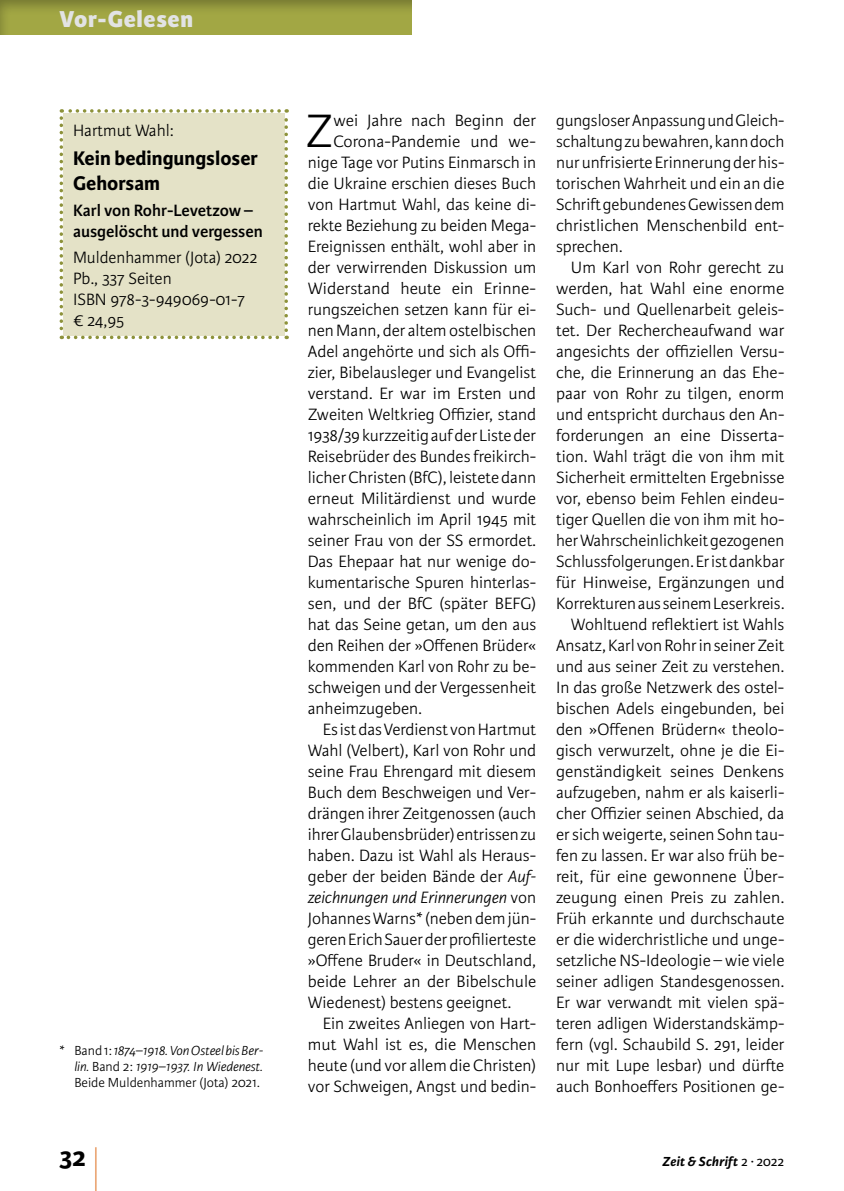
<style>
.page{position:relative;width:844px;height:1191px;background:#fff}
.page>*{position:absolute;margin:0;border:0;box-sizing:border-box;transform-origin:0 0}
.t1{font:300 59.5px "Karmina Sans Basic";color:#df7427;scale:.29 1}
.t2{font:300 49.88px "Karmina Sans Basic";color:#000}
.t3{font:700 28px "Karmina Sans Basic";color:#000}
.t4{font:800 24.5px "Karmina Sans Basic";letter-spacing:.025em;color:#e2e3e4}
.t5{font:700 21px/24.5px "Karmina Sans Basic";color:#000}
.t6{font:300 17.5px/21px "Karmina Sans Basic";color:#000}
.t7{font:600 17.5px/21px "Karmina Sans Basic";color:#000}
.t8{font:italic 300 17.5px "Karmina Sans Basic";color:#000}
.t9{font:italic 300 14px/16.1px "Karmina Sans Basic";letter-spacing:-.005em;color:#000;text-align:justify}
.t10{font:italic 700 14px "Karmina Sans Basic";letter-spacing:.015em;color:#000}
.s1{font-style:normal}
.s2{font-style:italic}
.s3{font-weight:400;font-style:normal}
</style>
<div class="page">
<div style="left:0;top:0;width:413px;height:35px;background:#000;opacity:.3"></div>
<div style="left:60px;top:109px;width:228px;height:230px;background:#e4e2c7"></div>
<h3 class="t4" style="left:60px;top:4px;width:135px">Vor-Gelesen</h3>
<p class="t6" style="left:73px;top:120px;width:102px">Hartmut Wahl:</p>
<p class="t5" style="left:73px;top:146px;width:186px">Kein bedingungsloser<br>Gehorsam</p>
<p class="t7" style="left:73px;top:200px;width:191px">Karl von Rohr-Levetzow – ausgelöscht und vergessen</p>
<p class="t6" style="left:73px;top:247px;width:186px">Muldenhammer (Jota) 2022<br>Pb., 337 Seiten<br>ISBN 978-3-949069-01-7 € 24,95</p>
<p class="t9" style="left:74px;top:1042px;width:190px;text-indent:-15px"><span class="s1">* Band 1:</span> 1874–1918. Von Osteel bis Ber&shy;lin. <span class="s1">Band 2:</span> 1919–1937. In Wiedenest.<br><span class="s1">Beide Muldenhammer (Jota) 2021.</span></p>
<h2 class="t2" style="left:305px;top:104px;width:30px">Z</h2>
<p class="t6" style="left:333px;top:110px;width:204px">wei Jahre nach Beginn der</p>
<p class="t6" style="left:333px;top:131px;width:204px">Corona-Pandemie und we-</p>
<p class="t6" style="left:308px;top:152px;width:230px">nige Tage vor Putins Einmarsch in</p>
<p class="t6" style="left:308px;top:173px;width:230px">die Ukraine erschien dieses Buch</p>
<p class="t6" style="left:308px;top:194px;width:230px">von Hartmut Wahl, das keine di-</p>
<p class="t6" style="left:308px;top:215px;width:230px">rekte Beziehung zu beiden Mega-</p>
<p class="t6" style="left:308px;top:236px;width:230px">Ereignissen enthält, wohl aber in</p>
<p class="t6" style="left:308px;top:257px;width:230px">der verwirrenden Diskussion um</p>
<p class="t6" style="left:308px;top:278px;width:230px">Widerstand heute ein Erinne-</p>
<p class="t6" style="left:308px;top:299px;width:230px">rungszeichen setzen kann für ei-</p>
<p class="t6" style="left:308px;top:320px;width:230px">nen Mann, der altem ostelbischen</p>
<p class="t6" style="left:308px;top:341px;width:230px">Adel angehörte und sich als Offi-</p>
<p class="t6" style="left:308px;top:362px;width:230px">zier, Bibelausleger und Evangelist</p>
<p class="t6" style="left:308px;top:383px;width:230px">verstand. Er war im Ersten und</p>
<p class="t6" style="left:308px;top:404px;width:230px">Zweiten Weltkrieg Offizier, stand</p>
<p class="t6" style="left:308px;top:425px;width:230px">1938/39 kurzzeitig auf der Liste der</p>
<p class="t6" style="left:308px;top:446px;width:230px">Reisebrüder des Bundes freikirch-</p>
<p class="t6" style="left:308px;top:467px;width:230px">licher Christen (BfC), leistete dann</p>
<p class="t6" style="left:308px;top:488px;width:230px">erneut Militärdienst und wurde</p>
<p class="t6" style="left:308px;top:509px;width:230px">wahrscheinlich im April 1945 mit</p>
<p class="t6" style="left:308px;top:530px;width:230px">seiner Frau von der SS ermordet.</p>
<p class="t6" style="left:308px;top:551px;width:230px">Das Ehepaar hat nur wenige do-</p>
<p class="t6" style="left:308px;top:572px;width:230px">kumentarische Spuren hinterlas-</p>
<p class="t6" style="left:308px;top:593px;width:230px">sen, und der BfC (später BEFG)</p>
<p class="t6" style="left:308px;top:614px;width:230px">hat das Seine getan, um den aus</p>
<p class="t6" style="left:308px;top:635px;width:230px">den Reihen der »Offenen Brüder«</p>
<p class="t6" style="left:308px;top:656px;width:230px">kommenden Karl von Rohr zu be-</p>
<p class="t6" style="left:308px;top:677px;width:230px">schweigen und der Vergessenheit</p>
<p class="t6" style="left:308px;top:698px;width:116px">anheimzugeben.</p>
<p class="t6" style="left:322px;top:719px;width:215px">Es ist das Verdienst von Hartmut</p>
<p class="t6" style="left:308px;top:740px;width:230px">Wahl (Velbert), Karl von Rohr und</p>
<p class="t6" style="left:308px;top:761px;width:230px">seine Frau Ehrengard mit diesem</p>
<p class="t6" style="left:308px;top:782px;width:230px">Buch dem Beschweigen und Ver-</p>
<p class="t6" style="left:308px;top:803px;width:230px">drängen ihrer Zeitgenossen (auch</p>
<p class="t6" style="left:308px;top:824px;width:230px">ihrer Glaubensbrüder) entrissen zu</p>
<p class="t6" style="left:308px;top:845px;width:230px">haben. Dazu ist Wahl als Heraus-</p>
<p class="t6" style="left:308px;top:866px;width:230px">geber der beiden Bände der <span class="s2">Auf-</span></p>
<p class="t8" style="left:308px;top:888px;width:230px">zeichnungen und Erinnerungen <span class="s1">von</span></p>
<p class="t6" style="left:308px;top:908px;width:230px">Johannes Warns* (neben dem jün-</p>
<p class="t6" style="left:308px;top:929px;width:230px">geren Erich Sauer der profilierteste</p>
<p class="t6" style="left:308px;top:950px;width:230px">»Offene Bruder« in Deutschland,</p>
<p class="t6" style="left:308px;top:971px;width:230px">beide Lehrer an der Bibelschule</p>
<p class="t6" style="left:308px;top:992px;width:205px">Wiedenest) bestens geeignet.</p>
<p class="t6" style="left:322px;top:1013px;width:215px">Ein zweites Anliegen von Hart-</p>
<p class="t6" style="left:308px;top:1034px;width:230px">mut Wahl ist es, die Menschen</p>
<p class="t6" style="left:308px;top:1055px;width:230px">heute (und vor allem die Christen)</p>
<p class="t6" style="left:308px;top:1076px;width:230px">vor Schweigen, Angst und bedin-</p>
<p class="t6" style="left:556px;top:110px;width:230px;text-align:justify">gungsloser Anpassung und Gleich&shy;schaltung zu bewahren, kann doch nur unfrisierte Erinnerung der his&shy;torischen Wahrheit und ein an die Schrift gebundenes Gewissen dem christlichen Menschenbild ent&shy;sprechen.</p>
<p class="t6" style="left:556px;top:257px;width:230px;text-align:right">Um Karl von Rohr gerecht zu werden, hat Wahl eine enorme<br>Such- und Quellenarbeit geleis&shy;tet. Der Rechercheaufwand war angesichts der offiziellen Versu&shy;che, die Erinnerung an das Ehe&shy;paar von Rohr zu tilgen, enorm und entspricht durchaus den An&shy;forderungen an eine Disserta&shy;tion. Wahl trägt die von ihm mit<br>Sicherheit ermittelten Ergebnisse vor, ebenso beim Fehlen eindeu&shy;tiger Quellen die von ihm mit ho&shy;her Wahrscheinlichkeit gezogenen<br>Schlussfolgerungen. Er ist dankbar für Hinweise, Ergänzungen und<br>Korrekturen aus seinem Leserkreis.<br>Wohltuend reflektiert ist Wahls<br>Ansatz, Karl von Rohr in seiner Zeit und aus seiner Zeit zu verstehen.<br>In das große Netzwerk des ostel&shy;bischen Adels eingebunden, bei den »Offenen Brüdern« theolo&shy;gisch verwurzelt, ohne je die Ei&shy;genständigkeit seines Denkens aufzugeben, nahm er als kaiserli&shy;cher Offizier seinen Abschied, da er sich weigerte, seinen Sohn tau&shy;fen zu lassen. Er war also früh be&shy;reit, für eine gewonnene Über&shy;zeugung einen Preis zu zahlen.<br>Früh erkannte und durchschaute er die widerchristliche und unge&shy;setzliche NS-Ideologie – wie viele seiner adligen Standesgenossen.<br>Er war verwandt mit vielen spä&shy;teren adligen Widerstandskämp&shy;fern (vgl. Schaubild S. 291, leider nur mit Lupe lesbar) und dürfte auch Bonhoeffers Positionen ge-</p>
<h3 class="t3" style="left:60px;top:1141px;width:28px">32</h3>
<h1 class="t1" style="left:94px;top:1140px;width:17px">|</h1>
<p class="t10" style="left:662px;top:1153px;width:123px">Zeit &amp; Schrift <span class="s3">2 ∙ 2022</span></p>
</div>
